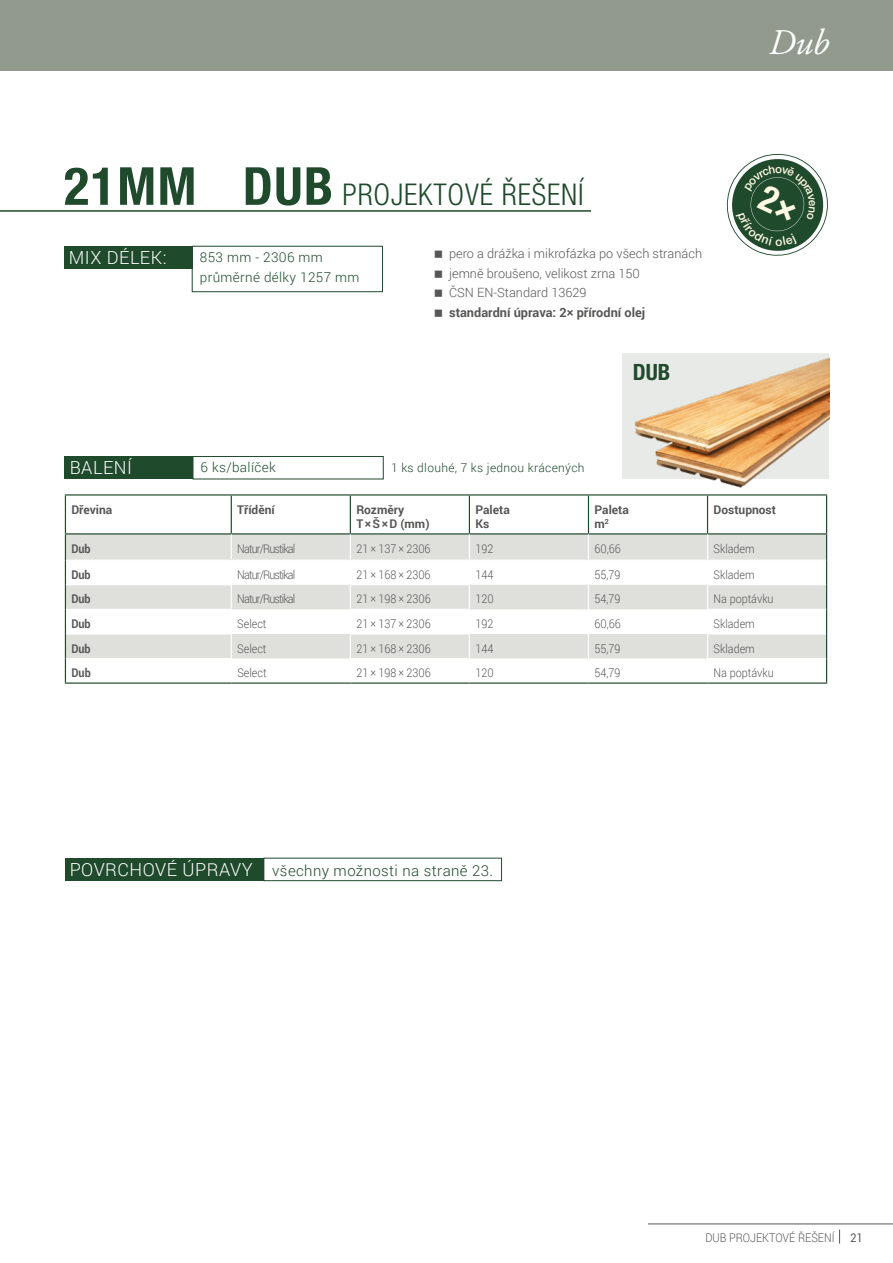
<style>
.page{position:relative;width:893px;height:1263px;background:#fff}
.page>*{position:absolute;margin:0;border:0;box-sizing:border-box;transform-origin:0 0}
.t1{font:700 condensed 52.5px "Helvetica Neue LT Pro";letter-spacing:.025em;color:#204a2c}
.t2{font:italic 36px "Adobe Garamond Pro";color:#fff}
.t3{font:300 condensed 30px "Helvetica Neue LT Pro";letter-spacing:.025em;color:#204a2c}
.t4{font:700 condensed 22.5px "Helvetica Neue LT Pro";color:#204a2c}
.t5{font:300 18px "Roboto";letter-spacing:.025em;color:#fff}
.t6{font:300 15px "Roboto";letter-spacing:.025em;color:#204a2c}
.t7{font:300 13.5px/19.5px "Roboto";letter-spacing:.025em;color:#204a2c}
.t8{font:300 12.75px/19.5px "Roboto";color:#575756}
.t9{font:700 12.75px "Roboto";color:#575756}
.t10{font:300 12px "Roboto";color:#575756;scale:.9 1}
.t11{font:700 12px/14.4px "Roboto";color:#575756}
.t12{font:300 12px "Roboto";letter-spacing:-.08em;color:#575756;scale:.9 1}
.t13{font:300 12px "Roboto";letter-spacing:.025em;color:#204a2c}
.t14{font:700 12px "Roboto";color:#575756;scale:.9 1}
.t15{font:12px "Roboto";color:#575756;scale:.9 1}
.s1{font-size:18px;color:#fff}
</style>
<div class="page">
<div style="left:0;top:0;width:893px;height:71px;background:#919a8c"></div>
<div style="left:65px;top:858px;width:199px;height:23px;background:#204a2c"></div>
<div style="left:264px;top:858px;width:238px;height:23px;border:1px solid #204a2c"></div>
<hr style="left:0;top:210px;width:591px;height:2px;background:#204a2c">
<div style="left:65px;top:456px;width:128px;height:23px;background:#204a2c"></div>
<div style="left:193px;top:456px;width:190px;height:23px;border:1px solid #204a2c"></div>
<div style="left:192px;top:246px;width:191px;height:46px;border:1px solid #204a2c"></div>
<div style="left:64px;top:246px;width:128px;height:23px;background:#204a2c"></div>
<svg style="left:470px;top:534px;width:356px;height:124px;fill:#dfdfdb"></svg>
<hr style="left:65px;top:494px;width:166px;height:1px;background:#204a2c">
<hr style="left:65px;top:495px;width:1px;height:38px;background:#204a2c">
<hr style="left:231px;top:494px;width:119px;height:1px;background:#204a2c">
<hr style="left:231px;top:495px;width:1px;height:38px;background:#204a2c">
<hr style="left:350px;top:494px;width:119px;height:1px;background:#204a2c">
<hr style="left:350px;top:495px;width:1px;height:38px;background:#204a2c">
<hr style="left:469px;top:494px;width:119px;height:1px;background:#204a2c">
<hr style="left:469px;top:495px;width:1px;height:38px;background:#204a2c">
<hr style="left:588px;top:494px;width:119px;height:1px;background:#204a2c">
<hr style="left:588px;top:495px;width:1px;height:38px;background:#204a2c">
<hr style="left:707px;top:494px;width:120px;height:1px;background:#204a2c">
<hr style="left:707px;top:495px;width:1px;height:38px;background:#204a2c">
<hr style="left:826px;top:495px;width:1px;height:38px;background:#204a2c">
<hr style="left:65px;top:533px;width:166px;height:1px;background:#204a2c">
<hr style="left:231px;top:533px;width:119px;height:1px;background:#204a2c">
<hr style="left:350px;top:533px;width:119px;height:1px;background:#204a2c">
<hr style="left:469px;top:533px;width:119px;height:1px;background:#204a2c">
<hr style="left:588px;top:533px;width:119px;height:1px;background:#204a2c">
<hr style="left:707px;top:533px;width:120px;height:1px;background:#204a2c">
<hr style="left:65px;top:682px;width:166px;height:2px;background:#204a2c">
<hr style="left:350px;top:682px;width:119px;height:2px;background:#204a2c">
<hr style="left:469px;top:560px;width:119px;height:1px;background:#fff">
<hr style="left:588px;top:560px;width:119px;height:1px;background:#fff">
<hr style="left:707px;top:560px;width:119px;height:1px;background:#fff">
<hr style="left:707px;top:584px;width:119px;height:1px;background:#fff">
<hr style="left:707px;top:609px;width:119px;height:1px;background:#fff">
<hr style="left:707px;top:633px;width:119px;height:1px;background:#fff">
<svg style="left:65px;top:534px;width:405px;height:149px"></svg>
<svg style="left:588px;top:534px;width:1px;height:124px"></svg>
<svg style="left:707px;top:534px;width:1px;height:124px"></svg>
<hr style="left:707px;top:682px;width:120px;height:2px;background:#204a2c">
<hr style="left:231px;top:682px;width:119px;height:2px;background:#204a2c">
<hr style="left:469px;top:682px;width:119px;height:2px;background:#204a2c">
<hr style="left:588px;top:682px;width:119px;height:2px;background:#204a2c">
<svg style="left:826px;top:534px;width:1px;height:148px"></svg>
<div style="left:622px;top:353px;width:207px;height:125px;background:#e8eae7"></div>
<img style="left:628px;top:357px;width:201px;height:131px">
<svg style="left:839px;top:1229px;width:1px;height:14px"></svg>
<hr style="left:648px;top:1224px;width:245px;height:1px;background:#575756">
<svg style="left:726px;top:153px;width:102px;height:103px"></svg>
<h1 class="t1" style="left:64px;top:154px;width:134px">21MM</h1>
<h1 class="t1" style="left:243px;top:154px;width:92px">DUB</h1>
<h3 class="t3" style="left:343px;top:177px;width:243px">PROJEKTOVÉ ŘEŠENÍ</h3>
<h3 class="t5" style="left:69px;top:245px;width:99px">MIX DÉLEK:</h3>
<p class="t7" style="left:200px;top:247px;width:161px">853 mm - 2306 mm průměrné délky 1257 mm</p>
<p class="t8" style="left:449px;top:244px;width:255px">pero a drážka i mikrofázka po všech stranách jemně broušeno, velikost zrna 150<br>ČSN EN-Standard 13629</p>
<p class="t9" style="left:449px;top:303px;width:198px">standardní úprava: 2× přírodní olej</p>
<h3 class="t4" style="left:633px;top:358px;width:39px">DUB</h3>
<h3 class="t5" style="left:70px;top:455px;width:64px">BALENÍ</h3>
<p class="t7" style="left:201px;top:457px;width:77px">6 ks/balíček</p>
<p class="t13" style="left:391px;top:460px;width:195px">1 ks dlouhé, 7 ks jednou krácených</p>
<h2 class="t2" style="left:769px;top:21px;width:62px">Dub</h2>
<p class="t11" style="left:71px;top:502px;width:42px">Dřevina</p>
<p class="t11" style="left:237px;top:502px;width:39px">Třídění</p>
<p class="t11" style="left:356px;top:502px;width:75px">Rozměry<br>T×Š×D (mm)</p>
<p class="t11" style="left:475px;top:502px;width:36px">Paleta<br>Ks</p>
<p class="t11" style="left:594px;top:502px;width:36px">Paleta m<sup>2</sup></p>
<p class="t11" style="left:713px;top:502px;width:64px">Dostupnost</p>
<p class="t14" style="left:71px;top:540px;width:23px">Dub</p>
<p class="t12" style="left:237px;top:540px;width:66px">Natur/Rustikal</p>
<p class="t10" style="left:356px;top:540px;width:84px">21 × 137 × 2306</p>
<p class="t10" style="left:475px;top:540px;width:21px">192</p>
<p class="t10" style="left:594px;top:540px;width:31px">60,66</p>
<p class="t10" style="left:714px;top:540px;width:47px">Skladem</p>
<p class="t14" style="left:71px;top:566px;width:23px">Dub</p>
<p class="t12" style="left:237px;top:566px;width:66px">Natur/Rustikal</p>
<p class="t10" style="left:356px;top:566px;width:84px">21 × 168 × 2306</p>
<p class="t10" style="left:475px;top:566px;width:21px">144</p>
<p class="t10" style="left:594px;top:566px;width:30px">55,79</p>
<p class="t10" style="left:714px;top:566px;width:47px">Skladem</p>
<p class="t14" style="left:71px;top:591px;width:23px">Dub</p>
<p class="t12" style="left:237px;top:591px;width:66px">Natur/Rustikal</p>
<p class="t10" style="left:356px;top:591px;width:84px">21 × 198 × 2306</p>
<p class="t10" style="left:475px;top:591px;width:22px">120</p>
<p class="t10" style="left:594px;top:591px;width:30px">54,79</p>
<p class="t10" style="left:714px;top:591px;width:68px">Na poptávku</p>
<p class="t14" style="left:71px;top:615px;width:23px">Dub</p>
<p class="t10" style="left:237px;top:615px;width:34px">Select</p>
<p class="t10" style="left:356px;top:615px;width:84px">21 × 137 × 2306</p>
<p class="t10" style="left:475px;top:615px;width:21px">192</p>
<p class="t10" style="left:594px;top:615px;width:31px">60,66</p>
<p class="t10" style="left:714px;top:615px;width:47px">Skladem</p>
<p class="t14" style="left:71px;top:640px;width:23px">Dub</p>
<p class="t10" style="left:237px;top:640px;width:34px">Select</p>
<p class="t10" style="left:356px;top:640px;width:84px">21 × 168 × 2306</p>
<p class="t10" style="left:475px;top:640px;width:21px">144</p>
<p class="t10" style="left:594px;top:640px;width:30px">55,79</p>
<p class="t10" style="left:714px;top:640px;width:47px">Skladem</p>
<p class="t14" style="left:71px;top:664px;width:23px">Dub</p>
<p class="t10" style="left:237px;top:664px;width:34px">Select</p>
<p class="t10" style="left:356px;top:664px;width:84px">21 × 198 × 2306</p>
<p class="t10" style="left:475px;top:664px;width:22px">120</p>
<p class="t10" style="left:594px;top:664px;width:30px">54,79</p>
<p class="t10" style="left:714px;top:664px;width:68px">Na poptávku</p>
<p class="t6" style="left:70px;top:860px;width:425px"><span class="s1">POVRCHOVÉ ÚPRAVY</span> všechny možnosti na straně 23.</p>
<p class="t10" style="left:705px;top:1229px;width:145px">DUB PROJEKTOVÉ ŘEŠENÍ</p>
<p class="t15" style="left:851px;top:1229px;width:15px">21</p>
</div>
